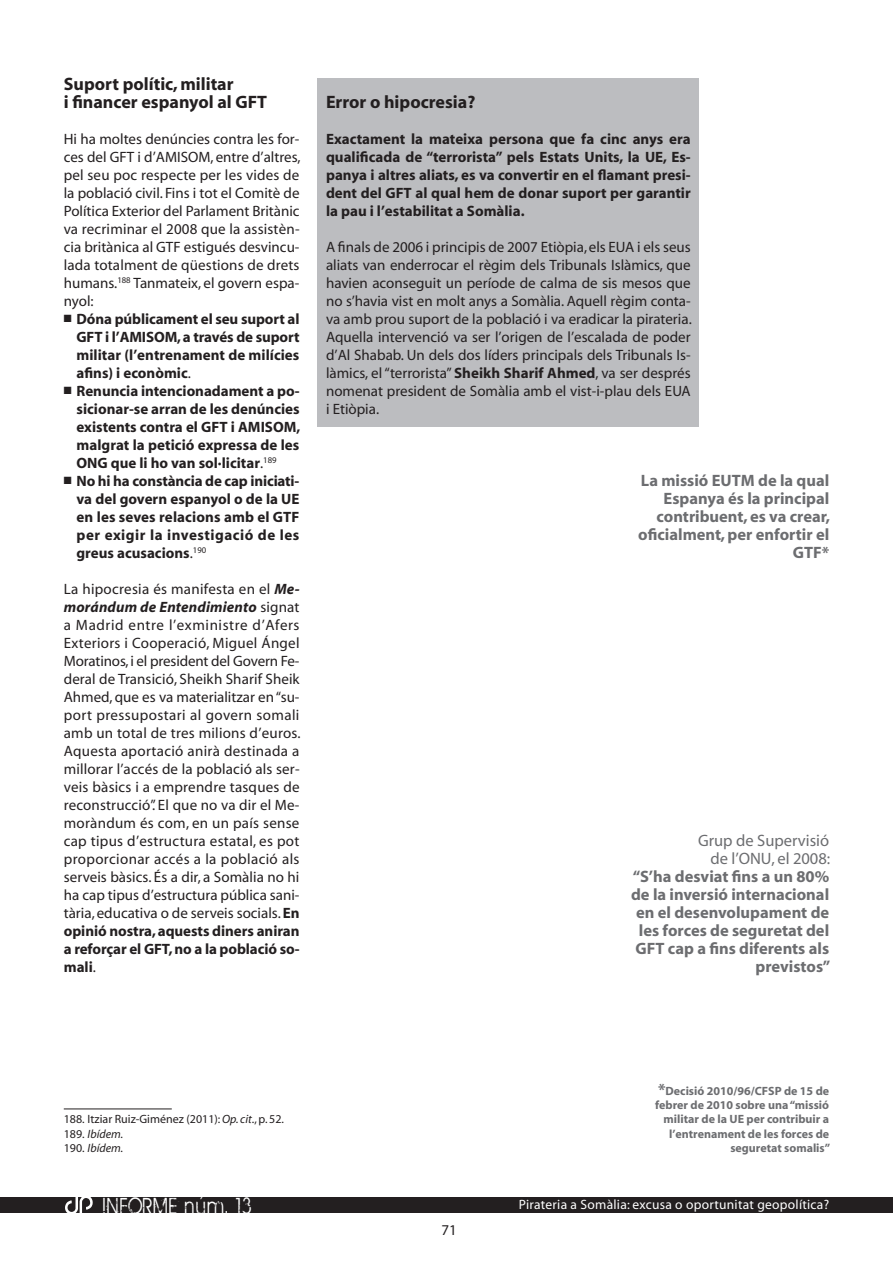
<style>
.page{position:relative;width:893px;height:1263px;background:#fff}
.page>*{position:absolute;margin:0;border:0;box-sizing:border-box;transform-origin:0 0}
.t1{font:25.2px "BIRTHOFAHERO";letter-spacing:.1em;color:#fff;scale:.83 1}
.t2{font:700 18px/18px "Myriad";color:#231f20}
.t3{font:700 16.5px/18px "Myriad";color:#6c6d70;text-align:right}
.t4{font:16.5px/18px "Myriad";color:#6c6d70}
.t5{font:15px/18px "Myriad";color:#231f20;text-align:justify}
.t6{font:700 15px/18px "Myriad";color:#231f20;text-align:justify}
.t7{font:13.5px "Myriad";letter-spacing:.02em;color:#fff}
.t8{font:700 12px/14.4px "Myriad";color:#6c6d70;text-align:right}
.t9{font:12px/14.4px "Myriad";color:#231f20}
.s1{font-weight:400}
.s2{font-weight:700;font-style:italic}
.s3{font-weight:700}
.s4{font-style:italic}
.s5{font-size:16.5px}
</style>
<div class="page">
<div style="left:0;top:1197px;width:893px;height:16px;background:#231f20"></div>
<svg style="left:65px;top:1197px;width:28px;height:16px"></svg>
<hr style="left:64px;top:1108px;width:108px;height:1px;background:#231f20">
<div style="left:318px;top:78px;width:381px;height:349px;background:#bcbdc0"></div>
<p class="t2" style="left:64px;top:76px;width:183px">Suport polític, militar<br>i financer espanyol al GFT</p>
<p class="t5" style="left:64px;top:131px;width:238px">Hi ha moltes denúncies contra les for&shy;ces del GFT i d’AMI SOM, entre d’altres, pel seu poc respecte per les vides de la població civil. Fins i tot el Comitè de Política Exterior del Parlament Britànic va recriminar el 2008 que la assistèn&shy;cia britànica al GTF estigués desvincu&shy;lada totalment de qüestions de drets humans.<sup>188</sup> Tanmateix, el govern espa&shy;nyol:</p>
<p class="t6" style="left:77px;top:310px;width:224px;text-indent:-13px">■ Dóna públicament el seu suport al<br>GFT</p>
<p class="t6" style="left:77px;top:328px;width:224px;text-indent:29px">i l’AMI SOM, a través de suport militar (l’entrenament de milícies afins) i econòmic<span class="s1">.</span></p>
<p class="t6" style="left:77px;top:382px;width:225px;text-indent:-13px">■ Renuncia intencionadament a po&shy;sicionar-se arran de les denúncies existents contra el GFT</p>
<p class="t6" style="left:77px;top:418px;width:225px;text-indent:154px">i AMI SOM, malgrat la petició expressa de les ONG</p>
<p class="t6" style="left:111px;top:454px;width:167px">que li ho van sol·licitar<span class="s1">.</span><sup>189</sup></p>
<p class="t6" style="left:77px;top:472px;width:224px;text-align:left;text-indent:-13px">■ No hi ha constància de cap iniciati&shy;va del govern espanyol o de la UE en les seves relacions amb el GTF per exigir la investigació de les greus acusacions<span class="s1">.</span><sup>190</sup></p>
<p class="t5" style="left:64px;top:581px;width:238px">La hipocresia és manifesta en el <span class="s2">Me&shy;morándum de Entendimiento</span> signat a Madrid entre l’exministre d’Afers Exteriors i Cooperació, Miguel Ángel Moratinos, i el president del Govern Fe&shy;deral de Transició, Sheikh Sharif Sheik Ahmed, que es va materialitzar en “su&shy;port pressupostari al govern somali amb un total de tres milions d’euros.<br>Aquesta aportació anirà destinada a millorar l’accés de la població als ser&shy;veis bàsics i a emprendre tasques de reconstrucció”. El que no va dir el Me&shy;moràndum és com, en un país sense cap tipus d’estructura estatal, es pot proporcionar accés a la població als serveis bàsics. És a dir, a Somàlia no hi ha cap tipus d’estructura pública sani&shy;tària, educativa o de serveis socials. <span class="s3">En opinió nostra, aquests diners aniran a reforçar el GFT, no a la població so&shy;mali</span>.</p>
<p class="t2" style="left:326px;top:94px;width:151px">Error o hipocresia?</p>
<p class="t6" style="left:326px;top:130px;width:366px">Exactament la mateixa persona que fa cinc anys era qualificada de “terrorista” pels Estats Units, la UE, Es&shy;panya i altres aliats, es va convertir en el flamant presi&shy;dent del GFT</p>
<p class="t6" style="left:326px;top:184px;width:366px;text-indent:89px">al qual hem de donar suport per garantir la pau i l’estabilitat a Somàlia.</p>
<p class="t5" style="left:326px;top:239px;width:292px">A finals de 2006 i principis de 2007 Etiòpia, els EUA</p>
<p class="t5" style="left:326px;top:239px;width:367px;text-align:left;text-indent:311px">i els seus aliats van enderrocar el règim dels Tribunals Islàmics, que havien aconseguit un període de calma de sis mesos que no s’havia vist en molt anys a Somàlia. Aquell règim conta&shy;va amb prou suport de la població i va eradicar la pirateria.<br>Aquella intervenció va ser l’origen de l’escalada de poder d’Al Shabab. Un dels dos líders principals dels Tribunals Is&shy;làmics, el “terrorista” <span class="s3">Sheikh Sharif Ahmed</span>, va ser després nomenat president de Somàlia amb el vist-i-plau dels EUA<br>i Etiòpia.</p>
<p class="t3" style="left:641px;top:472px;width:83px">La missió EUTM</p>
<p class="t3" style="left:638px;top:472px;width:193px">de la qual<br>Espanya és la principal contribuent, es va crear, oficialment, per enfortir el<br>GTF *</p>
<p class="t4" style="left:710px;top:832px;width:120px;text-indent:-12px">Grup de Supervisió de l’ONU</p>
<p class="t4" style="left:772px;top:850px;width:60px">, el 2008:</p>
<p class="t3" style="left:633px;top:868px;width:198px">“S’ha desviat fins a un 80%</p>
<p class="t3" style="left:631px;top:886px;width:200px">de la inversió internacional</p>
<p class="t3" style="left:636px;top:904px;width:195px">en el desenvolupament de</p>
<p class="t3" style="left:639px;top:922px;width:192px">les forces de seguretat del</p>
<p class="t3" style="left:636px;top:940px;width:11px">GFT</p>
<p class="t3" style="left:668px;top:940px;width:164px">cap a fins diferents als previstos”</p>
<p class="t9" style="left:64px;top:1113px;width:222px">188. Itziar Ruiz-Giménez (2011): <span class="s4">Op. cit</span>., p. 52.<br>189. <span class="s4">Ibídem.<br></span>190. <span class="s4">Ibídem.</span></p>
<p class="t8" style="left:655px;top:1084px;width:176px"><span class="s5">*</span>Decisió 2010/96/CFSP de 15 de febrer de 2010 sobre una “missió militar de la UE per contribuir a l’entrenament de les forces de seguretat somalis”</p>
<h1 class="t1" style="left:103px;top:1192px;width:180px">INFORME núm. 13</h1>
<p class="t7" style="left:519px;top:1198px;width:312px">Pirateria a Somàlia: excusa o oportunitat geopolítica?</p>
<p class="t5" style="left:441px;top:1222px;width:17px">71</p>
</div>
